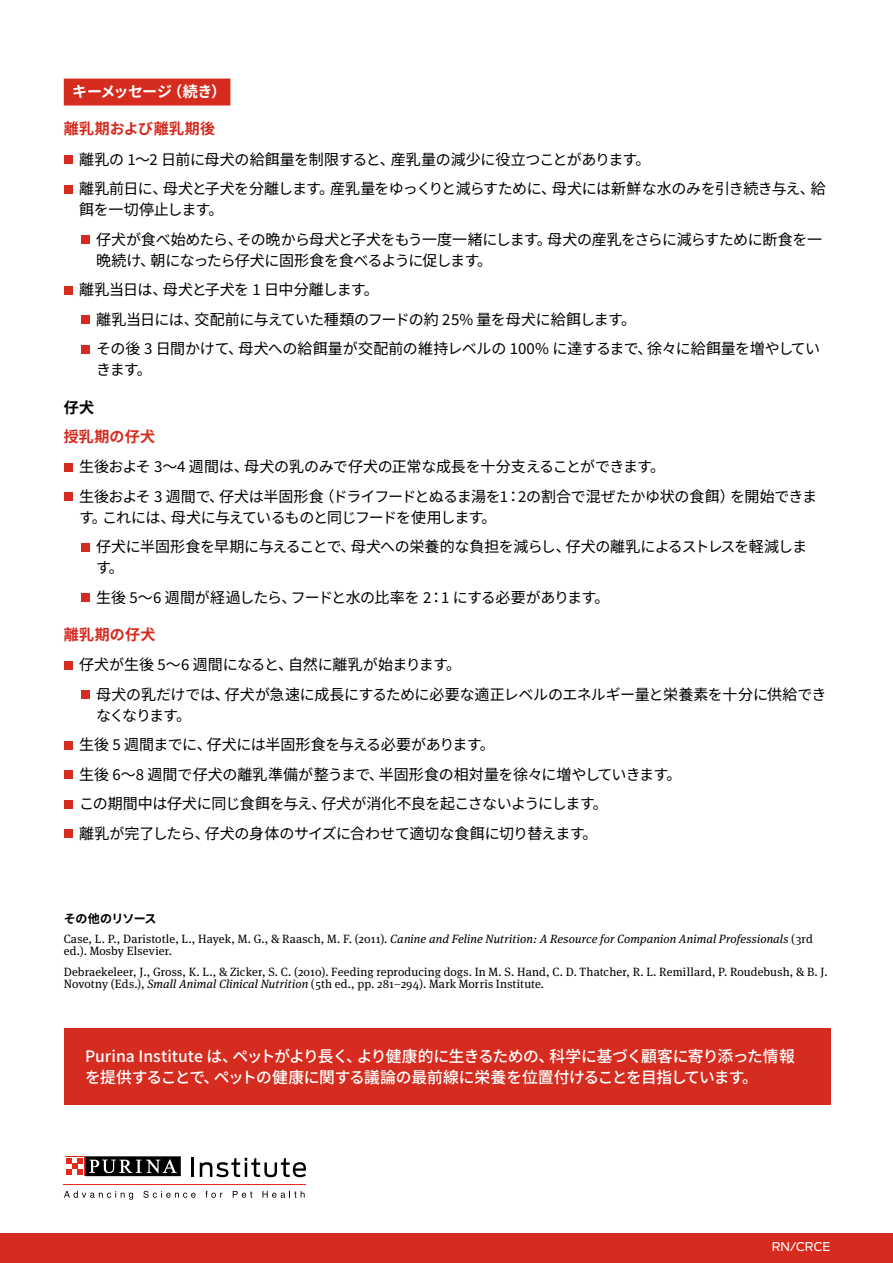
<style>
.page{position:relative;width:893px;height:1263px;background:#fff}
.page>*{position:absolute;margin:0;border:0;box-sizing:border-box;transform-origin:0 0}
.t1{font:500 15.75px/21.8px "Noto Sans JP";letter-spacing:-.015em;color:#fff}
.t2{font:15px/29.5px "Noto Sans JP";letter-spacing:-.025em;color:#000}
.t3{font:15px/29.5px "Noto Sans JP";letter-spacing:-.045em;color:#000}
.t4{font:700 15px "Noto Sans JP";letter-spacing:.025em;color:#d62b1f}
.t5{font:700 15px "Noto Sans JP";letter-spacing:-.025em;color:#fff}
.t6{font:700 15px "Noto Sans JP";color:#000}
.t7{font:12px/12px "Meta Serif Pro";letter-spacing:.01em;color:#000}
.t8{font:700 12px "Noto Sans JP";letter-spacing:-.05em;color:#000}
.t9{font:12px "Antenna";letter-spacing:-.005em;color:#fff}
.s1{font-style:italic}
</style>
<div class="page">
<div style="left:0;top:1233px;width:893px;height:30px;background:#d62b1f"></div>
<hr style="left:64px;top:1184px;width:242px;height:1px;background:#e52a1b">
<svg style="left:192px;top:1158px;width:2px;height:19px"></svg>
<svg style="left:200px;top:1158px;width:106px;height:19px"></svg>
<svg style="left:64px;top:1191px;width:69px;height:9px"></svg>
<svg style="left:143px;top:1191px;width:53px;height:7px"></svg>
<svg style="left:205px;top:1191px;width:18px;height:7px"></svg>
<svg style="left:233px;top:1191px;width:19px;height:7px"></svg>
<svg style="left:262px;top:1191px;width:43px;height:7px"></svg>
<svg style="left:85px;top:1176px;width:96px;height:1px"></svg>
<svg style="left:65px;top:1156px;width:20px;height:20px"></svg>
<div style="left:85px;top:1156px;width:96px;height:20px;background:#000"></div>
<svg style="left:89px;top:1159px;width:88px;height:14px"></svg>
<div style="left:65px;top:1157px;width:19px;height:18px;background:#fff"></div>
<svg style="left:66px;top:1158px;width:17px;height:17px"></svg>
<div style="left:64px;top:79px;width:166px;height:27px;background:#d62b1f"></div>
<div style="left:64px;top:155px;width:8px;height:9px;background:#d62b1f"></div>
<div style="left:64px;top:185px;width:8px;height:8px;background:#d62b1f"></div>
<div style="left:81px;top:235px;width:8px;height:9px;background:#d62b1f"></div>
<div style="left:64px;top:286px;width:8px;height:8px;background:#d62b1f"></div>
<div style="left:81px;top:315px;width:8px;height:9px;background:#d62b1f"></div>
<div style="left:81px;top:345px;width:8px;height:8px;background:#d62b1f"></div>
<div style="left:64px;top:463px;width:8px;height:8px;background:#d62b1f"></div>
<div style="left:64px;top:492px;width:8px;height:9px;background:#d62b1f"></div>
<div style="left:81px;top:543px;width:8px;height:8px;background:#d62b1f"></div>
<div style="left:81px;top:593px;width:8px;height:9px;background:#d62b1f"></div>
<div style="left:64px;top:661px;width:8px;height:8px;background:#d62b1f"></div>
<div style="left:81px;top:690px;width:8px;height:9px;background:#d62b1f"></div>
<div style="left:64px;top:741px;width:8px;height:8px;background:#d62b1f"></div>
<div style="left:64px;top:770px;width:8px;height:9px;background:#d62b1f"></div>
<div style="left:64px;top:800px;width:8px;height:8px;background:#d62b1f"></div>
<div style="left:64px;top:829px;width:8px;height:9px;background:#d62b1f"></div>
<div style="left:64px;top:1028px;width:766px;height:77px;background:#d62b1f"></div>
<p class="t5" style="left:72px;top:83px;width:155px">キーメッセージ（続き）</p>
<p class="t4" style="left:64px;top:120px;width:153px">離乳期および離乳期後</p>
<p class="t2" style="left:79px;top:145px;width:748px">離乳の 1～2 日前に母犬の給餌量を制限すると、産乳量の減少に役立つことがあります。<br>離乳前日に、母犬と子犬を分離します。産乳量をゆっくりと減らすために、母犬には新鮮な水のみを引き続き与え、給</p>
<p class="t2" style="left:96px;top:195px;width:728px;text-indent:-17px">餌を一切停止します。<br>仔犬が食べ始めたら、その晩から母犬と子犬をもう一度一緒にします。母犬の産乳をさらに減らすために断食を一</p>
<p class="t3" style="left:79px;top:246px;width:415px;text-indent:17px">晩続け、朝になったら仔犬に固形食を食べるように促します。離乳当日は、母犬と子犬を 1 日中分離します。</p>
<p class="t2" style="left:96px;top:305px;width:725px">離乳当日には、交配前に与えていた種類のフードの約 25% 量を母犬に給餌します。<br>その後 3 日間かけて、母犬への給餌量が交配前の維持レベルの 100% に達するまで、徐々に給餌量を増やしてい</p>
<p class="t2" style="left:96px;top:355px;width:57px">きます。</p>
<p class="t6" style="left:64px;top:399px;width:32px">仔犬</p>
<p class="t4" style="left:64px;top:428px;width:93px">授乳期の仔犬</p>
<p class="t2" style="left:79px;top:452px;width:740px">生後およそ 3～4 週間は、母犬の乳のみで仔犬の正常な成長を十分支えることができます。<br>生後およそ 3 週間で、仔犬は半固形食（ドライフードとぬるま湯を1：2の割合で混ぜたかゆ状の食餌）を開始できま</p>
<p class="t3" style="left:96px;top:503px;width:712px;text-indent:-17px">す。これには、母犬に与えているものと同じフードを使用します。<br>仔犬に半固形食を早期に与えることで、母犬への栄養的な負担を減らし、仔犬の離乳によるストレスを軽減しま</p>
<p class="t2" style="left:96px;top:553px;width:515px">す。<br>生後 5～6 週間が経過したら、フードと水の比率を 2：1 にする必要があります。</p>
<p class="t4" style="left:64px;top:626px;width:93px">離乳期の仔犬</p>
<p class="t2" style="left:96px;top:650px;width:732px;text-indent:-17px">仔犬が生後 5～6 週間になると、自然に離乳が始まります。<br>母犬の乳だけでは、仔犬が急速に成長にするために必要な適正レベルのエネルギー量と栄養素を十分に供給でき</p>
<p class="t2" style="left:79px;top:701px;width:604px;text-indent:17px">なくなります。<br>生後 5 週間までに、仔犬には半固形食を与える必要があります。<br>生後 6～8 週間で仔犬の離乳準備が整うまで、半固形食の相対量を徐々に増やしていきます。この期間中は仔犬に同じ食餌を与え、仔犬が消化不良を起こさないようにします。<br>離乳が完了したら、仔犬の身体のサイズに合わせて適切な食餌に切り替えます。</p>
<p class="t8" style="left:64px;top:911px;width:94px">その他のリソース</p>
<p class="t7" style="left:64px;top:932px;width:750px">Case, L. P., Daristotle, L., Hayek, M. G., &amp; Raasch, M. F. (2011). <span class="s1">Canine and Feline Nutrition: A Resource for Companion Animal Professionals</span> (3rd ed.). Mosby Elsevier.</p>
<p class="t7" style="left:64px;top:965px;width:765px">Debraekeleer, J., Gross, K. L., &amp; Zicker, S. C. (2010). Feeding reproducing dogs. In M. S. Hand, C. D. Thatcher, R. L. Remillard, P. Roudebush, &amp; B. J.<br>Novotny (Eds.), <span class="s1">Small Animal Clinical Nutrition</span> (5th ed., pp. 281–294). Mark Morris Institute.</p>
<p class="t1" style="left:85px;top:1045px;width:711px">Purina Institute は、ペットがより長く、より健康的に生きるための、科学に基づく顧客に寄り添った情報を提供することで、ペットの健康に関する議論の最前線に栄養を位置付けることを目指しています。</p>
<p class="t9" style="left:772px;top:1239px;width:60px">RN/CRCE</p>
</div>
